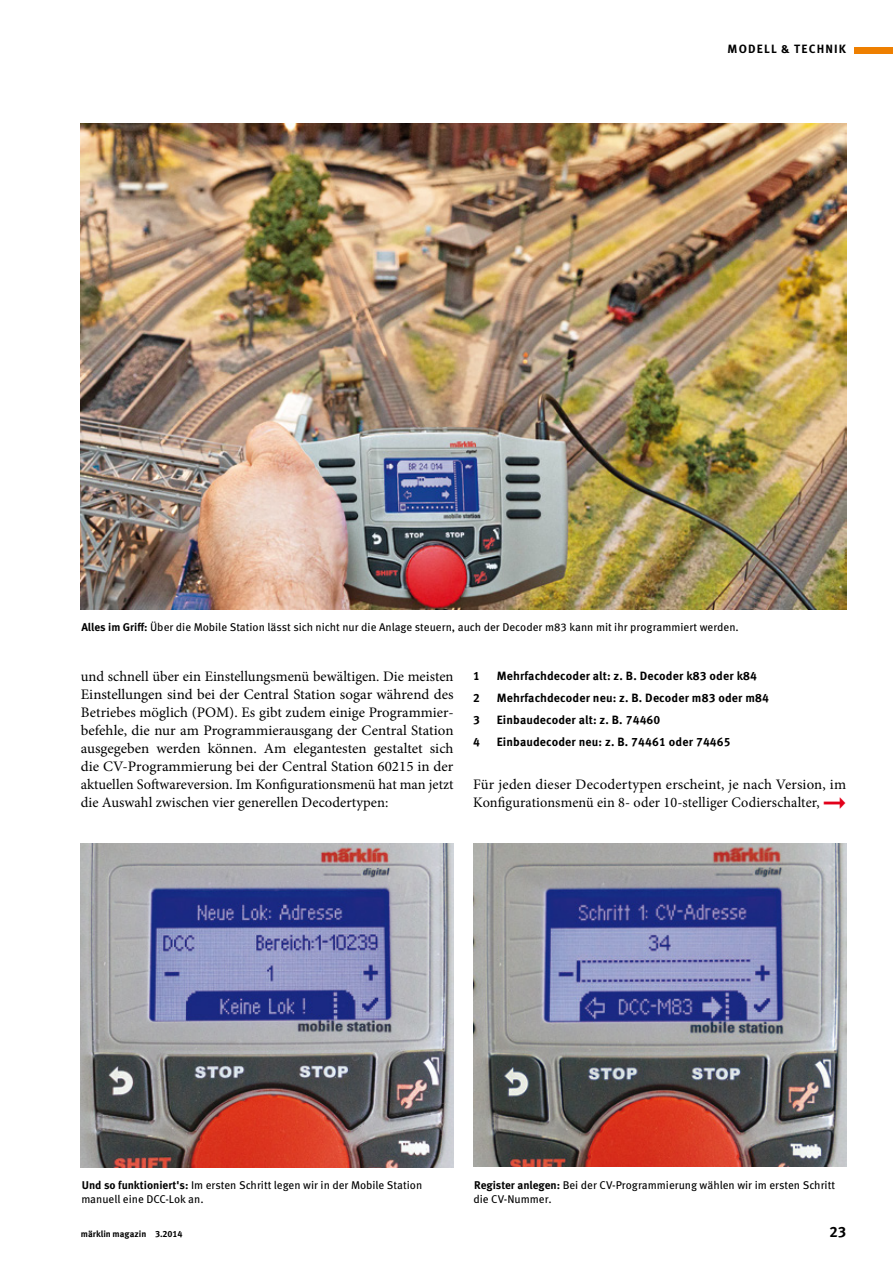
<style>
.page{position:relative;width:893px;height:1263px;background:#fff}
.page>*{position:absolute;margin:0;border:0;box-sizing:border-box;transform-origin:0 0}
.t1{font:700 15px "Meta OT";color:#000}
.t2{font:14.55px/18px "Minion Pro";letter-spacing:.01em;color:#000;text-align:justify}
.t3{font:700 12px "Meta OT";letter-spacing:.01em;color:#000}
.t4{font:700 12px "Meta OT";letter-spacing:.1em;color:#000}
.t5{font:11.25px/14.2px "Meta OT";color:#000}
.t6{font:700 9px "Meta OT";letter-spacing:-.01em;color:#000}
.s1{font-weight:700}
.s2{color:#e2001a}
</style>
<div class="page">
<img style="left:81px;top:843px;width:373px;height:324px">
<img style="left:473px;top:843px;width:373px;height:324px">
<img style="left:81px;top:123px;width:765px;height:486px">
<div style="left:855px;top:47px;width:38px;height:6px;background:#ee7f00"></div>
<p class="t4" style="left:728px;top:41px;width:120px">modell &amp; technik</p>
<p class="t5" style="left:81px;top:620px;width:659px"><span class="s1">Alles im Griff:</span> Über die Mobile Station lässt sich nicht nur die Anlage steuern, auch der Decoder m83 kann mit ihr programmiert werden.</p>
<p class="t2" style="left:81px;top:668px;width:374px">und schnell über ein Einstellungsmenü bewältigen. Die meisten Einstellungen sind bei der Central Station sogar während des Betriebes möglich (POM). Es gibt zudem einige Programmier&shy;befehle, die nur am Programmierausgang der Central Station ausgegeben werden können. Am elegantesten gestaltet sich die CV-Programmierung bei der Central Station 60215 in der aktuellen Softwareversion. Im Konfigurationsmenü hat man jetzt die Auswahl zwischen vier generellen Decodertypen:</p>
<p class="t3" style="left:473px;top:668px;width:8px">1</p>
<p class="t3" style="left:497px;top:668px;width:262px">Mehrfachdecoder alt: z. B. Decoder k83 oder k84</p>
<p class="t3" style="left:473px;top:690px;width:8px">2</p>
<p class="t3" style="left:497px;top:690px;width:274px">Mehrfachdecoder neu: z. B. Decoder m83 oder m84</p>
<p class="t3" style="left:473px;top:712px;width:8px">3</p>
<p class="t3" style="left:497px;top:712px;width:165px">Einbaudecoder alt: z. B. 74460</p>
<p class="t3" style="left:473px;top:734px;width:8px">4</p>
<p class="t3" style="left:497px;top:734px;width:236px">Einbaudecoder neu: z. B. 74461 oder 74465</p>
<p class="t2" style="left:473px;top:776px;width:374px">Für jeden dieser Decodertypen erscheint, je nach Version, im<br>Konfigurationsmenü ein 8- oder 10-stelliger Codierschalter, <span class="s2">➞</span></p>
<p class="t5" style="left:81px;top:1178px;width:342px"><span class="s1">Und so funktioniert's:</span> Im ersten Schritt legen wir in der Mobile Station manuell eine DCC-Lok an.</p>
<p class="t5" style="left:473px;top:1178px;width:363px"><span class="s1">Register anlegen:</span> Bei der CV-Programmierung wählen wir im ersten Schritt die CV-Nummer.</p>
<p class="t6" style="left:81px;top:1228px;width:103px">märklin magazin 3.2014</p>
<p class="t1" style="left:829px;top:1222px;width:18px">23</p>
</div>
